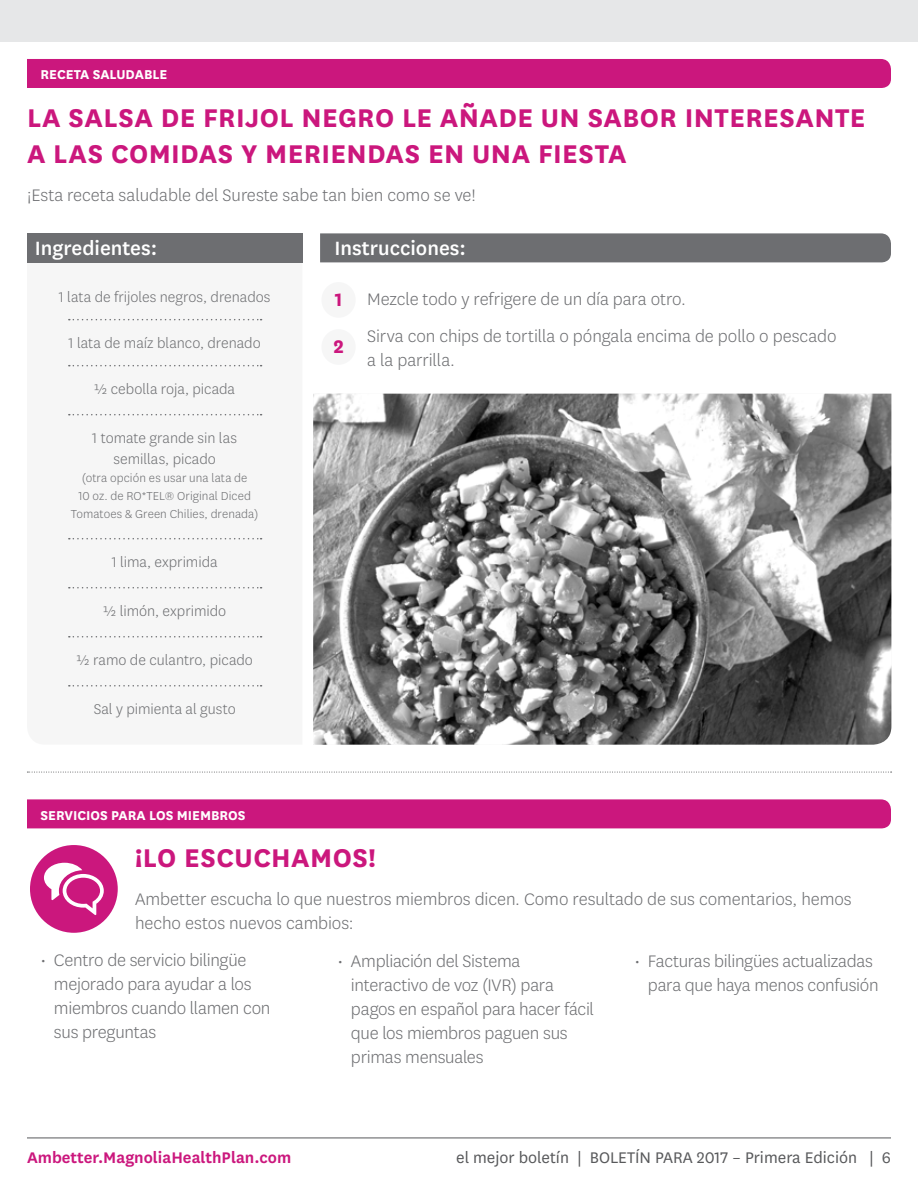
<style>
.page{position:relative;width:918px;height:1188px;background:#fff}
.page>*{position:absolute;margin:0;border:0;box-sizing:border-box;transform-origin:0 0}
.t1{font:700 30px/36px "National";letter-spacing:.015em;color:#cb177d}
.t2{font:500 22.5px "National";color:#fff}
.t3{font:700 21.3px "National";color:#cb177d}
.t4{font:300 19.5px/24px "National";letter-spacing:-.01em;color:#6d6e71}
.t5{font:18px "National";color:#58595b}
.t6{font:600 18px "National";color:#cb177d}
.t7{font:300 16.5px/21px "National";color:#6d6e71;text-align:center}
.t8{font:700 15px "National";color:#fff}
.t9{font:300 13.5px/18px "National";letter-spacing:.005em;color:#6d6e71;text-align:center}
.s1{font-weight:700;font-size:21.3px;color:#cb177d}
</style>
<div class="page">
<div style="left:27px;top:262px;width:275px;height:425px;background:#f6f6f6"></div>
<div style="left:27px;top:59px;width:864px;height:29px;background:#cb177d"></div>
<div style="left:27px;top:233px;width:275px;height:29px;background:#6d6e71"></div>
<div style="left:320px;top:233px;width:571px;height:29px;background:#6d6e71"></div>
<div style="left:321px;top:282px;width:35px;height:36px;background:#f6f6f6;border-radius:50%"></div>
<svg style="left:69px;top:319px;width:193px;height:1px"></svg>
<svg style="left:69px;top:365px;width:193px;height:1px"></svg>
<svg style="left:69px;top:414px;width:193px;height:1px"></svg>
<svg style="left:69px;top:538px;width:193px;height:1px"></svg>
<svg style="left:69px;top:587px;width:193px;height:1px"></svg>
<svg style="left:69px;top:636px;width:193px;height:2px"></svg>
<svg style="left:69px;top:685px;width:193px;height:2px"></svg>
<div style="left:321px;top:329px;width:35px;height:36px;background:#f6f6f6;border-radius:50%"></div>
<div style="left:27px;top:799px;width:864px;height:29px;background:#cb177d"></div>
<svg style="left:27px;top:772px;width:865px;height:1px"></svg>
<img style="left:313px;top:394px;width:578px;height:351px">
<div style="left:30px;top:845px;width:88px;height:88px;background:#cb177d;border-radius:50%"></div>
<svg style="left:44px;top:863px;width:60px;height:52px"></svg>
<div style="left:0;top:0;width:918px;height:42px;background:#e6e7e8"></div>
<hr style="left:27px;top:1138px;width:864px;height:1px;background:#58595b">
<h2 class="t8" style="left:40px;top:64px;width:128px">RECETA SALUDABLE</h2>
<h3 class="t1" style="left:27px;top:98px;width:840px">LA SALSA DE FRIJOL NEGRO LE AÑADE UN SABOR INTERESANTE<br>A LAS COMIDAS Y MERIENDAS EN UNA FIESTA</h3>
<p class="t4" style="left:27px;top:182px;width:450px">¡Esta receta saludable del Sureste sabe tan bien como se ve!</p>
<h4 class="t2" style="left:35px;top:232px;width:124px">Ingredientes:</h4>
<p class="t7" style="left:59px;top:286px;width:213px">1 lata de frijoles negros, drenados</p>
<p class="t7" style="left:69px;top:332px;width:194px">1 lata de maíz blanco, drenado</p>
<p class="t7" style="left:94px;top:378px;width:142px">1/2 cebolla roja, picada</p>
<p class="t7" style="left:92px;top:427px;width:146px">1 tomate grande sin las semillas, picado</p>
<p class="t9" style="left:71px;top:468px;width:189px">(otra opción es usar una lata de<br>10 oz. de RO*TEL® Original Diced<br>Tomatoes &amp; Green Chilies, drenada)</p>
<p class="t7" style="left:112px;top:551px;width:107px">1 lima, exprimida</p>
<p class="t7" style="left:103px;top:600px;width:125px">1/2 limón, exprimido</p>
<p class="t7" style="left:76px;top:649px;width:178px">1/2 ramo de culantro, picado</p>
<p class="t7" style="left:94px;top:698px;width:144px">Sal y pimienta al gusto</p>
<h4 class="t2" style="left:335px;top:233px;width:133px">Instrucciones:</h4>
<p class="t4" style="left:335px;top:286px;width:353px"><span class="s1">1</span> Mezcle todo y refrigere de un día para otro.</p>
<p class="t3" style="left:333px;top:331px;width:12px">2</p>
<p class="t4" style="left:367px;top:324px;width:471px">Sirva con chips de tortilla o póngala encima de pollo o pescado a la parrilla.</p>
<h2 class="t8" style="left:40px;top:804px;width:207px">SERVICIOS PARA LOS MIEMBROS</h2>
<h3 class="t1" style="left:135px;top:838px;width:242px">¡LO ESCUCHAMOS!</h3>
<p class="t4" style="left:135px;top:886px;width:718px">Ambetter escucha lo que nuestros miembros dicen. Como resultado de sus comentarios, hemos hecho estos nuevos cambios:</p>
<p class="t4" style="left:54px;top:948px;width:218px;text-indent:-13px">• Centro de servicio bilingüe mejorado para ayudar a los miembros cuando llamen con sus preguntas</p>
<p class="t4" style="left:351px;top:948px;width:245px;text-indent:-13px">• Ampliación del Sistema interactivo de voz (IVR) para pagos en español para hacer fácil que los miembros paguen sus primas mensuales</p>
<p class="t4" style="left:634px;top:948px;width:246px;text-align:right">• Facturas bilingües actualizadas para que haya menos confusión</p>
<p class="t6" style="left:27px;top:1145px;width:266px">Ambetter.MagnoliaHealthPlan.com</p>
<p class="t5" style="left:456px;top:1146px;width:436px">el mejor boletín | BOLETÍN PARA 2017 – Primera Edición | 6</p>
</div>
